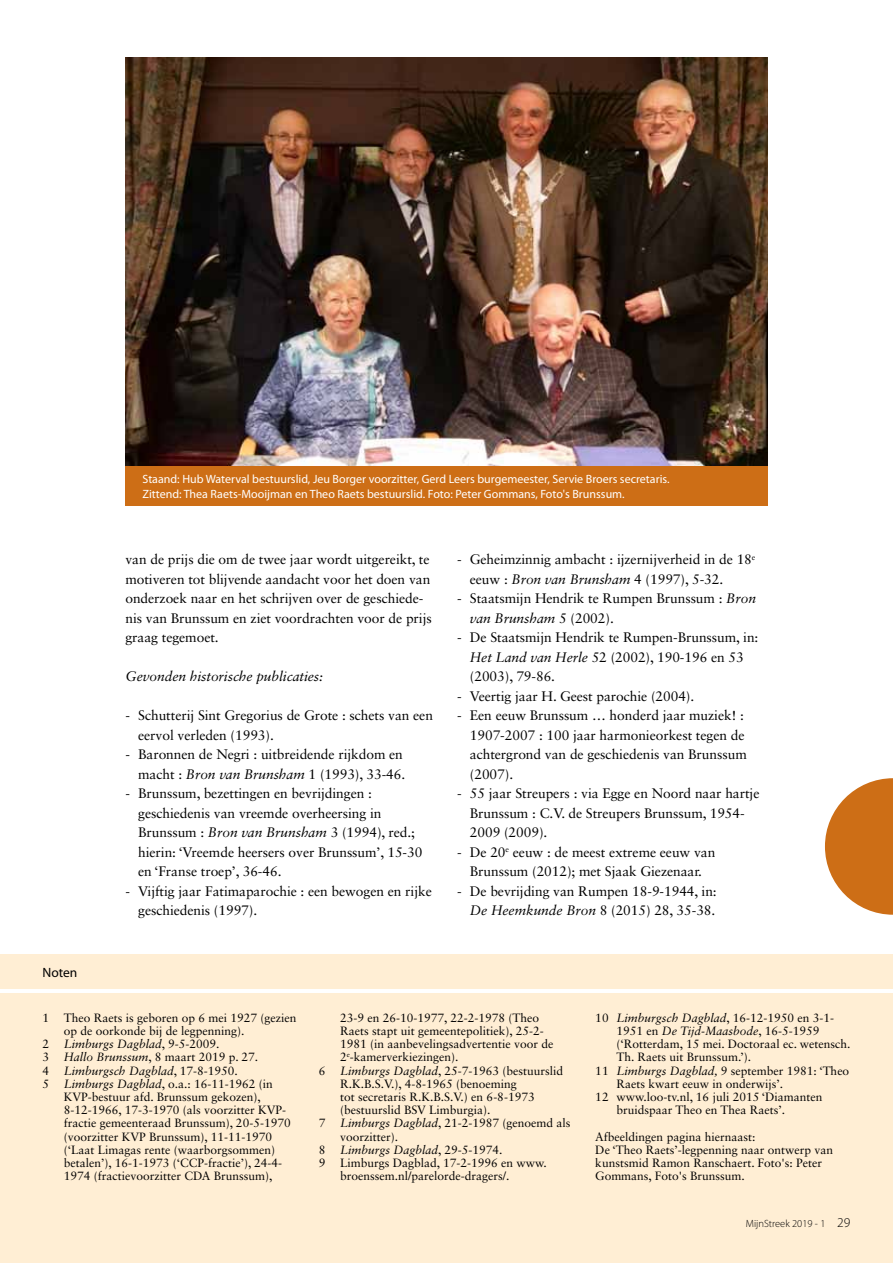
<style>
.page{position:relative;width:893px;height:1263px;background:#fff}
.page>*{position:absolute;margin:0;border:0;box-sizing:border-box;transform-origin:0 0}
.t1{font:13.8px/19.5px "Sabon LT Std";letter-spacing:-.005em;color:#000}
.t2{font:italic 13.8px "Sabon LT Std";letter-spacing:-.005em;color:#000}
.t3{font:13.5px "Myriad Pro";color:#000}
.t4{font:12px/13.2px "Sabon LT Std";color:#000}
.t5{font:12px/14.4px "Myriad Pro";color:#fff}
.t6{font:italic 12px "Sabon LT Std";color:#000}
.t7{font:300 10.5px "Myriad Pro";color:#000}
.s1{font-style:italic}
.s2{font-style:normal}
.s3{font-size:13.5px}
</style>
<div class="page">
<div style="left:0;top:993px;width:893px;height:270px;background:#ffeed4"></div>
<div style="left:0;top:954px;width:893px;height:35px;background:#ffeed4"></div>
<img style="left:125px;top:57px;width:642px;height:410px">
<div style="left:125px;top:467px;width:642px;height:39px;background:#cd6e16"></div>
<svg style="left:825px;top:778px;width:68px;height:137px"></svg>
<p class="t5" style="left:142px;top:472px;width:529px">Staand: Hub Waterval bestuurslid, Jeu Borger voorzitter, Gerd Leers burgemeester, Servie Broers secretaris.<br>Zittend: Thea Raets-Mooijman en Theo Raets bestuurslid. Foto: Peter Gommans, Foto's Brunssum.</p>
<p class="t3" style="left:43px;top:964px;width:36px">Noten</p>
<p class="t1" style="left:125px;top:549px;width:308px">van de prijs die om de twee jaar wordt uitgereikt, te motiveren tot blijvende aandacht voor het doen van onderzoek naar en het schrijven over de geschiede&shy;nis van Brunssum en ziet voordrachten voor de prijs graag tegemoet.</p>
<p class="t2" style="left:125px;top:668px;width:199px">Gevonden historische publicaties:</p>
<p class="t1" style="left:138px;top:705px;width:296px;text-indent:-13px">- Schutterij Sint Gregorius de Grote : schets van een eervol verleden (1993).</p>
<p class="t1" style="left:125px;top:744px;width:281px;text-align:right">- Baronnen de Negri : uitbreidende rijkdom en macht : <span class="s1">Bron van Brunsham</span> 1 (1993), 33-46.</p>
<p class="t1" style="left:138px;top:783px;width:286px;text-indent:-13px">- Brunssum, bezettingen en bevrijdingen : geschiedenis van vreemde overheersing in Brunssum : <span class="s1">Bron van Brunsham</span> 3 (1994), red.; hierin: ‘Vreemde heersers over Brunssum’, 15-30 en ‘Franse troep’, 36-46.</p>
<p class="t1" style="left:138px;top:881px;width:295px;text-indent:-13px">- Vijftig jaar Fatimaparochie : een bewogen en rijke geschiedenis (1997).</p>
<p class="t1" style="left:470px;top:549px;width:287px;text-indent:-13px">- Geheimzinnig ambacht : ijzernijverheid in de 18<sup>e </sup>eeuw : <span class="s1">Bron van Brunsham</span> 4 (1997), 5-32.</p>
<p class="t1" style="left:470px;top:588px;width:288px;text-indent:-13px">- Staatsmijn Hendrik te Rumpen Brunssum : <span class="s1">Bron van Brunsham</span> 5 (2002).</p>
<p class="t1" style="left:470px;top:627px;width:290px;text-indent:-13px">- De Staatsmijn Hendrik te Rumpen-Brunssum, in:<br><span class="s1">Het Land van Herle</span> 52 (2002), 190-196 en 53 (2003), 79-86.</p>
<p class="t1" style="left:457px;top:686px;width:239px">- Veertig jaar H. Geest parochie (2004).</p>
<p class="t1" style="left:470px;top:705px;width:278px;text-indent:-13px">- Een eeuw Brunssum … honderd jaar muziek! :<br>1907-2007 : 100 jaar harmonieorkest tegen de achtergrond van de geschiedenis van Brunssum (2007).</p>
<p class="t1" style="left:470px;top:783px;width:291px;text-indent:-13px">- 55 jaar Streupers : via Egge en Noord naar hartje<br>Brunssum : C.V. de Streupers Brunssum, 1954-<br>2009 (2009).</p>
<p class="t1" style="left:457px;top:842px;width:260px;text-align:center">- De 20<sup>e</sup> eeuw : de meest extreme eeuw van<br>Brunssum (2012); met Sjaak Giezenaar.</p>
<p class="t1" style="left:457px;top:881px;width:261px;text-align:right">- De bevrijding van Rumpen 18-9-1944, in:<br><span class="s1">De Heemkunde Bron</span> 8 (2015) 28, 35-38.</p>
<p class="t4" style="left:43px;top:1011px;width:255px">1 Theo Raets is geboren op 6 mei 1927 (gezien</p>
<p class="t4" style="left:64px;top:1024px;width:182px">op de oorkonde bij de legpenning).</p>
<p class="t6" style="left:43px;top:1037px;width:178px"><span class="s2">2</span> Limburgs Dagblad<span class="s2">, 9-5-2009.</span></p>
<p class="t4" style="left:43px;top:1050px;width:217px">3 <span class="s1">Hallo Brunssum</span>, 8 maart 2019 p. 27.</p>
<p class="t6" style="left:43px;top:1063px;width:197px"><span class="s2">4</span> Limburgsch Dagblad<span class="s2">, 17-8-1950.</span></p>
<p class="t4" style="left:43px;top:1077px;width:232px">5 <span class="s1">Limburgs Dagblad</span>, o.a.: 16-11-1962 (in</p>
<p class="t4" style="left:64px;top:1090px;width:198px">KVP-bestuur afd. Brunssum gekozen),</p>
<p class="t4" style="left:64px;top:1103px;width:224px">8-12-1966, 17-3-1970 (als voorzitter KVP-</p>
<p class="t4" style="left:64px;top:1116px;width:228px">fractie gemeenteraad Brunssum), 20-5-1970</p>
<p class="t4" style="left:64px;top:1130px;width:210px">(voorzitter KVP Brunssum), 11-11-1970</p>
<p class="t4" style="left:64px;top:1143px;width:213px">(‘Laat Limagas rente (waarborgsommen)</p>
<p class="t4" style="left:64px;top:1156px;width:220px">betalen’), 16-1-1973 (‘CCP-fractie’), 24-4-</p>
<p class="t4" style="left:64px;top:1169px;width:210px">1974 (fractievoorzitter CDA Brunssum),</p>
<p class="t4" style="left:340px;top:1011px;width:200px">23-9 en 26-10-1977, 22-2-1978 (Theo</p>
<p class="t4" style="left:340px;top:1024px;width:205px">Raets stapt uit gemeentepolitiek), 25-2-</p>
<p class="t4" style="left:340px;top:1037px;width:215px">1981 (in aanbevelingsadvertentie voor de</p>
<p class="t4" style="left:340px;top:1050px;width:120px">2<sup>e</sup>-kamerverkiezingen).</p>
<p class="t4" style="left:319px;top:1064px;width:246px">6 <span class="s1">Limburgs Dagblad</span>, 25-7-1963 (bestuurslid</p>
<p class="t4" style="left:340px;top:1077px;width:178px">R.K.B.S.V.), 4-8-1965 (benoeming</p>
<p class="t4" style="left:340px;top:1090px;width:196px">tot secretaris R.K.B.S.V.) en 6-8-1973</p>
<p class="t4" style="left:340px;top:1103px;width:152px">(bestuurslid BSV Limburgia).</p>
<p class="t4" style="left:319px;top:1116px;width:253px">7 <span class="s1">Limburgs Dagblad</span>, 21-2-1987 (genoemd als</p>
<p class="t4" style="left:340px;top:1130px;width:59px">voorzitter).</p>
<p class="t6" style="left:319px;top:1143px;width:185px"><span class="s2">8</span> Limburgs Dagblad<span class="s2">, 29-5-1974.</span></p>
<p class="t4" style="left:319px;top:1156px;width:229px">9 Limburgs Dagblad, 17-2-1996 en www.</p>
<p class="t4" style="left:340px;top:1169px;width:171px">broenssem.nl/parelorde-dragers/.</p>
<p class="t4" style="left:595px;top:1011px;width:240px">10 <span class="s1">Limburgsch Dagblad</span>, 16-12-1950 en 3-1-</p>
<p class="t4" style="left:617px;top:1024px;width:204px">1951 en <span class="s1">De Tijd-Maasbode</span>, 16-5-1959</p>
<p class="t4" style="left:617px;top:1037px;width:235px">(‘Rotterdam, 15 mei. Doctoraal ec. wetensch.</p>
<p class="t4" style="left:617px;top:1050px;width:136px">Th. Raets uit Brunssum.’).</p>
<p class="t4" style="left:595px;top:1064px;width:255px">11 <span class="s1">Limburgs Dagblad,</span> 9 september 1981: ‘Theo</p>
<p class="t4" style="left:617px;top:1077px;width:168px">Raets kwart eeuw in onderwijs’.</p>
<p class="t4" style="left:595px;top:1090px;width:229px">12 www.loo-tv.nl, 16 juli 2015 ‘Diamanten</p>
<p class="t4" style="left:617px;top:1103px;width:170px">bruidspaar Theo en Thea Raets’.</p>
<p class="t4" style="left:595px;top:1130px;width:239px">Afbeeldingen pagina hiernaast:<br>De ‘Theo Raets’-legpenning naar ontwerp van kunstsmid Ramon Ranschaert. Foto's: Peter Gommans, Foto's Brunssum.</p>
<p class="t7" style="left:746px;top:1217px;width:106px">MijnStreek 2019 - 1 <span class="s3">29</span></p>
</div>
